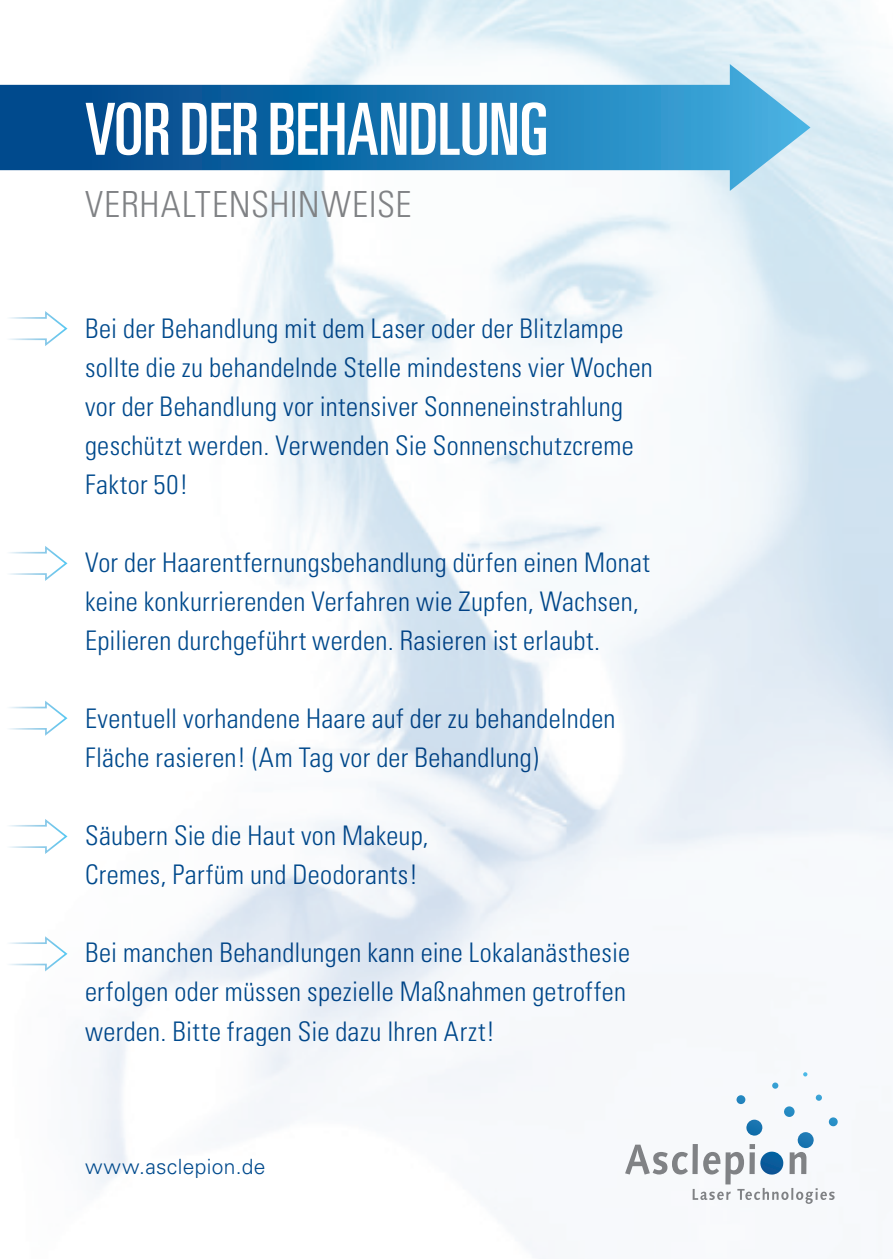
<style>
.page{position:relative;width:893px;height:1259px;background:#fff}
.page>*{position:absolute;margin:0;border:0;box-sizing:border-box;transform-origin:0 0}
.t1{font:ultra-condensed 72px "Univers";letter-spacing:-.005em;color:#fff}
.t2{font:300 condensed 36px "Univers";letter-spacing:.02em;color:#808285}
.t3{font:300 condensed 27px/39px "Univers";letter-spacing:.01em;color:#004a8d}
.t4{font:300 21px "Univers";letter-spacing:.015em;color:#004a8d}
</style>
<div class="page">
<svg style="left:625px;top:1072px;width:213px;height:131px"></svg>
<svg style="left:0;top:64px;width:810px;height:127px"></svg>
<svg style="left:7px;top:311px;width:61px;height:35px"></svg>
<svg style="left:7px;top:546px;width:61px;height:35px"></svg>
<svg style="left:7px;top:700px;width:61px;height:36px"></svg>
<svg style="left:7px;top:819px;width:61px;height:35px"></svg>
<svg style="left:7px;top:936px;width:61px;height:36px"></svg>
<p class="t1" style="left:85px;top:88px;width:465px">VOR DER BEHANDLUNG</p>
<p class="t2" style="left:85px;top:183px;width:328px">VERHALTENSHINWEISE</p>
<p class="t3" style="left:85px;top:309px;width:569px">Bei der Behandlung mit dem Laser oder der Blitzlampe sollte die zu behandelnde Stelle mindestens vier Wochen vor der Behandlung vor intensiver Sonneneinstrahlung geschützt werden. Verwenden Sie Sonnenschutzcreme Faktor 50!</p>
<p class="t3" style="left:85px;top:543px;width:567px">Vor der Haarentfernungsbehandlung dürfen einen Monat keine konkurrierenden Verfahren wie Zupfen, Wachsen,<br>Epilieren durchgeführt werden. Rasieren ist erlaubt.</p>
<p class="t3" style="left:85px;top:699px;width:532px">Eventuell vorhandene Haare auf der zu behandelnden<br>Fläche rasieren! (Am Tag vor der Behandlung)</p>
<p class="t3" style="left:85px;top:816px;width:345px">Säubern Sie die Haut von Makeup,<br>Cremes, Parfüm und Deodorants!</p>
<p class="t3" style="left:85px;top:933px;width:547px">Bei manchen Behandlungen kann eine Lokalanästhesie erfolgen oder müssen spezielle Maßnahmen getroffen werden. Bitte fragen Sie dazu Ihren Arzt!</p>
<p class="t4" style="left:85px;top:1153px;width:182px">www.asclepion.de</p>
</div>
